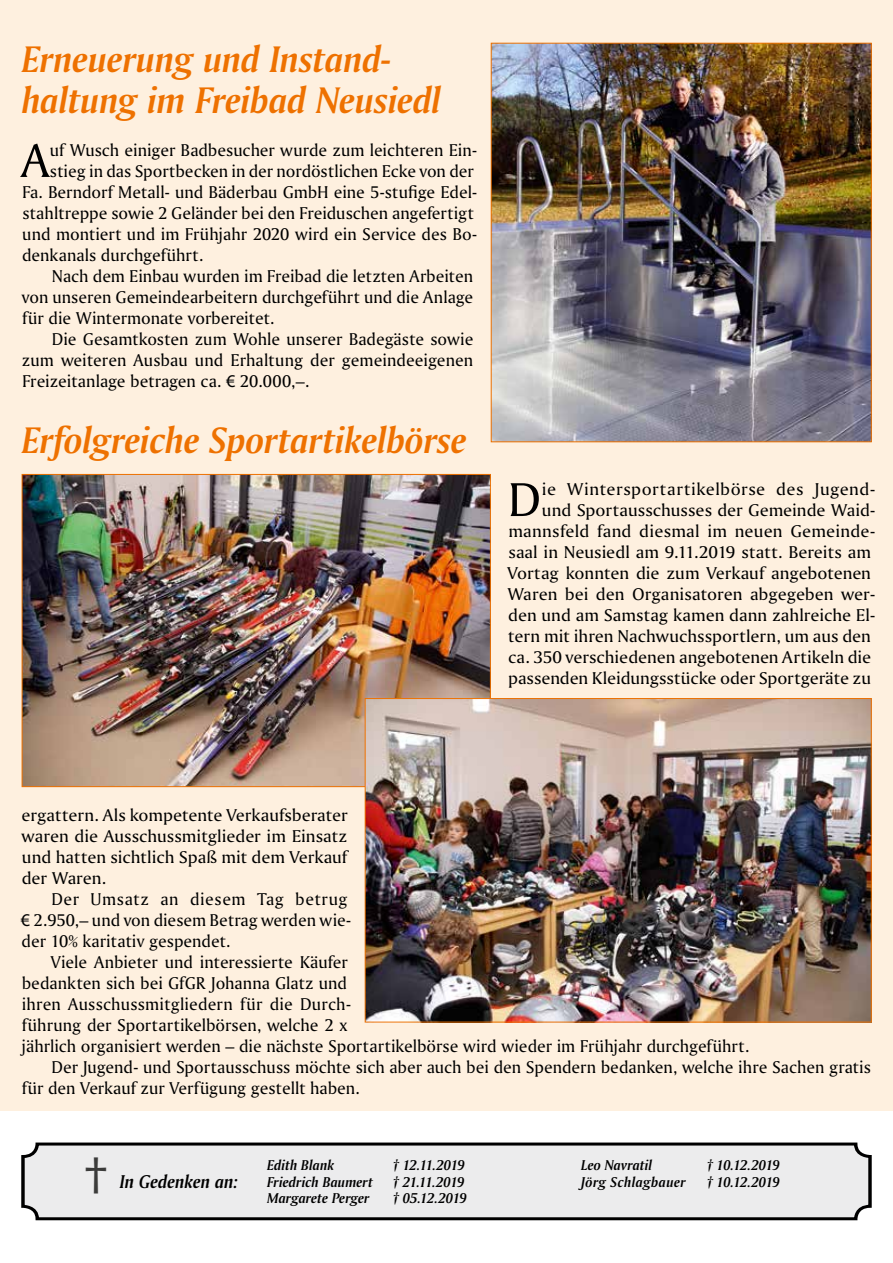
<style>
.page{position:relative;width:893px;height:1263px;background:#fff}
.page>*{position:absolute;margin:0;border:0;box-sizing:border-box;transform-origin:0 0}
.t1{font:50.1px "Amerigo BT Roman A";color:#000;scale:1.04 1}
.t2{font:50.1px "Amerigo BT Roman A";color:#000}
.t3{font:49.8px "Myriad Pro";color:#3b3b3a}
.t4{font:39px/40.5px "Amerigo BT Bold Italic A";letter-spacing:-.01em;color:#ee7100}
.t5{font:19.5px "Amerigo BT Bold Italic A";color:#000}
.t6{font:18px/21px "Amerigo BT Roman A";color:#000}
.t7{font:18px/21px "Amerigo BT Roman A";color:#000;text-align:right;scale:1.04 1}
.t8{font:15px "Amerigo BT Bold Italic A";color:#000}
.t9{font:15px "Amerigo BT Bold Italic A";letter-spacing:.02em;color:#000}
.s1{font-family:"Myriad Pro"}
</style>
<div class="page">
<div style="left:0;top:0;width:893px;height:1110px;background:#fef0df"></div>
<img style="left:493px;top:45px;width:377px;height:395px">
<div style="left:491px;top:43px;width:381px;height:399px;border:1px solid #ee7100"></div>
<img style="left:24px;top:476px;width:465px;height:309px">
<img style="left:367px;top:700px;width:503px;height:320px">
<div style="left:365px;top:698px;width:507px;height:324px;border:1px solid #ee7100"></div>
<svg style="left:21px;top:1142px;width:851px;height:79px;background:#d8d8d9"></svg>
<h3 class="t4" style="left:22px;top:38px;width:421px">Erneuerung und Instand&shy;haltung im Freibad Neusiedl</h3>
<h1 class="t2" style="left:21px;top:130px;width:30px">A</h1>
<p class="t6" style="left:50px;top:139px;width:429px">uf Wusch einiger Badbesucher wurde zum leichteren Ein-</p>
<p class="t6" style="left:50px;top:160px;width:425px">stieg in das Sportbecken in der nordöstlichen Ecke von der</p>
<p class="t6" style="left:22px;top:181px;width:457px">Fa. Berndorf Metall- und Bäderbau GmbH eine 5-stufige Edel-</p>
<p class="t6" style="left:22px;top:202px;width:453px">stahltreppe sowie 2 Geländer bei den Freiduschen angefertigt</p>
<p class="t6" style="left:22px;top:223px;width:456px">und montiert und im Frühjahr 2020 wird ein Service des Bo-</p>
<p class="t6" style="left:22px;top:244px;width:183px">denkanals durchgeführt.</p>
<p class="t6" style="left:52px;top:265px;width:423px">Nach dem Einbau wurden im Freibad die letzten Arbeiten</p>
<p class="t6" style="left:22px;top:286px;width:453px">von unseren Gemeindearbeitern durchgeführt und die Anlage</p>
<p class="t6" style="left:22px;top:307px;width:254px">für die Wintermonate vorbereitet.</p>
<p class="t6" style="left:52px;top:328px;width:423px">Die Gesamtkosten zum Wohle unserer Badegäste sowie</p>
<p class="t6" style="left:22px;top:349px;width:453px">zum weiteren Ausbau und Erhaltung der gemeindeeigenen</p>
<p class="t6" style="left:22px;top:370px;width:289px">Freizeitanlage betragen ca. <span class="s1">€</span> 20.000,–.</p>
<h3 class="t4" style="left:22px;top:419px;width:447px">Erfolgreiche Sportartikelbörse</h3>
<p class="t7" style="left:507px;top:478px;width:355px">ie Wintersportartikelbörse des Jugend-<br>und Sportausschusses der Gemeinde Waid&shy;mannsfeld fand diesmal im neuen Gemeinde&shy;saal in Neusiedl am 9.11.2019 statt. Bereits am Vortag konnten die zum Verkauf angebotenen Waren bei den Organisatoren abgegeben wer&shy;den und am Samstag kamen dann zahlreiche El&shy;tern mit ihren Nachwuchssportlern, um aus den ca. 350 verschiedenen angebotenen Artikeln die passenden Kleidungsstücke oder Sportgeräte zu</p>
<h1 class="t1" style="left:508px;top:469px;width:34px">D</h1>
<p class="t7" style="left:21px;top:804px;width:315px;text-align:justify">ergattern. Als kompetente Verkaufsberater waren die Ausschussmitglieder im Einsatz und hatten sichtlich Spaß mit dem Verkauf der Waren.</p>
<p class="t6" style="left:21px;top:888px;width:332px;text-indent:31px">Der Umsatz an diesem Tag betrug <span class="s1">€</span> 2.950,– und von diesem Betrag werden wie&shy;der 10% karitativ gespendet.</p>
<p class="t6" style="left:51px;top:951px;width:298px">Viele Anbieter und interessierte Käufer</p>
<p class="t6" style="left:22px;top:972px;width:327px">bedankten sich bei GfGR Johanna Glatz und</p>
<p class="t6" style="left:22px;top:993px;width:331px">ihren Ausschussmitgliedern für die Durch-</p>
<p class="t6" style="left:22px;top:1014px;width:327px">führung der Sportartikelbörsen, welche 2 x</p>
<p class="t6" style="left:22px;top:1035px;width:729px">jährlich organisiert werden – die nächste Sportartikelbörse wird wieder im Frühjahr durchgeführt.</p>
<p class="t6" style="left:51px;top:1056px;width:821px">Der Jugend- und Sportausschuss möchte sich aber auch bei den Spendern bedanken, welche ihre Sachen gratis</p>
<p class="t6" style="left:22px;top:1077px;width:339px">für den Verkauf zur Verfügung gestellt haben.</p>
<h2 class="t3" style="left:84px;top:1144px;width:26px">†</h2>
<p class="t5" style="left:120px;top:1169px;width:120px">In Gedenken an:</p>
<p class="t8" style="left:267px;top:1156px;width:69px">Edith Blank</p>
<p class="t8" style="left:393px;top:1156px;width:73px">† 12.11.2019</p>
<p class="t8" style="left:267px;top:1173px;width:107px">Friedrich Baumert</p>
<p class="t8" style="left:393px;top:1173px;width:73px">† 21.11.2019</p>
<p class="t8" style="left:267px;top:1189px;width:104px">Margarete Perger</p>
<p class="t8" style="left:393px;top:1189px;width:75px">† 05.12.2019</p>
<p class="t8" style="left:581px;top:1156px;width:73px">Leo Navratil</p>
<p class="t8" style="left:707px;top:1156px;width:74px">† 10.12.2019</p>
<p class="t9" style="left:581px;top:1173px;width:106px">Jörg Schlagbauer</p>
<p class="t8" style="left:707px;top:1173px;width:74px">† 10.12.2019</p>
</div>
